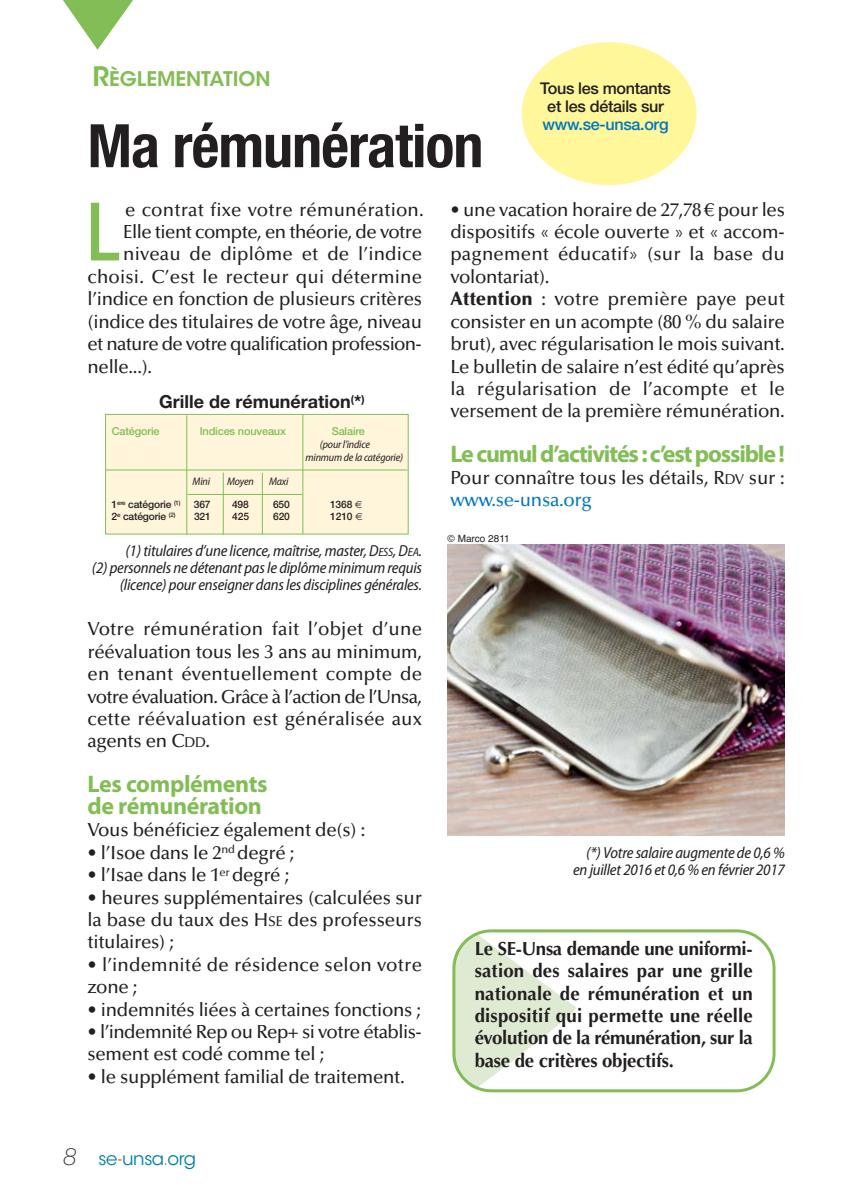
<style>
.page{position:relative;width:842px;height:1194px;background:#fff}
.page>*{position:absolute;margin:0;border:0;box-sizing:border-box;transform-origin:0 0}
.t1{font:500 condensed 80.6px "Helvetica Neue LT Pro";color:#82bd56;scale:.9 1}
.t2{font:700 condensed 60px "Helvetica Neue";letter-spacing:-.015em;color:#231f20}
.t3{font:700 24px "Myriad Pro";letter-spacing:-.05em;color:#82bd56}
.t4{font:700 24px/22px "Myriad Pro";letter-spacing:-.025em;color:#82bd56}
.t5{font:600 20px "ITC Avant Garde Std";color:#82bd56}
.t6{font:500 19px/22.4px "Optima LT Std";letter-spacing:-.015em;color:#231f20}
.t7{font:700 19px/22.4px "Optima LT Std";letter-spacing:-.015em;color:#231f20;text-align:justify}
.t8{font:500 19px/22.4px "Optima LT Std";letter-spacing:.01em;color:#231f20}
.t9{font:500 19px "Optima LT Std";letter-spacing:-.035em;color:#231f20}
.t10{font:700 18px "Helvetica Neue LT Pro";color:#231f20}
.t11{font:18px "ITC Avant Garde Std";letter-spacing:-.025em;color:#0081a7}
.t12{font:500 16.2px/18px "Helvetica Neue LT Pro";letter-spacing:-.02em;color:#231f20;text-align:center}
.t13{font:500 16.2px "Helvetica Neue LT Pro";letter-spacing:-.02em;color:#0077bf}
.t14{font:italic semi-condensed 16px/17px "Myriad Pro";letter-spacing:-.015em;color:#231f20;text-align:right}
.t15{font:italic semi-condensed 11px/13.2px "Myriad Pro";letter-spacing:-.015em;color:#231f20}
.t16{font:500 11px "Helvetica Neue";letter-spacing:-.015em;color:#82bd56}
.t17{font:500 10.2px "Helvetica Neue";letter-spacing:-.015em;color:#231f20}
.t18{font:10px "Helvetica";color:#231f20}
.s1{font-size:26.6px}
.s2{font-weight:900}
.s3{font-size:14.2px}
.s4{color:#0077bf}
.s5{font-size:12px}
.s6{font-family:"Helvetica Neue";font-weight:100;font-style:italic;font-size:24px;color:#231f20}
.s7{color:#f36b21}
</style>
<div class="page">
<svg style="left:63px;top:0;width:70px;height:50px"></svg>
<div style="left:106px;top:415px;width:302px;height:118px;background:#fff5db"></div>
<div style="left:105px;top:414px;width:304px;height:120px;border:1px solid #82bd56"></div>
<hr style="left:105px;top:469px;width:303px;height:1px;background:#82bd56">
<hr style="left:186px;top:415px;width:1px;height:119px;background:#82bd56">
<hr style="left:223px;top:472px;width:1px;height:62px;background:#82bd56">
<hr style="left:262px;top:473px;width:1px;height:61px;background:#82bd56">
<hr style="left:302px;top:414px;width:1px;height:120px;background:#82bd56">
<hr style="left:188px;top:494px;width:114px;height:1px;background:#82bd56">
<div style="left:522px;top:42px;width:174px;height:143px;background:#fff799;border-radius:50%"></div>
<svg style="left:452px;top:929px;width:324px;height:163px"></svg>
<svg style="left:455px;top:934px;width:121px;height:154px"></svg>
<img style="left:448px;top:544px;width:337px;height:291px">
<p class="t5" style="left:92px;top:69px;width:180px"><span class="s1">R</span>ÈGLEMENTATION</p>
<h2 class="t2" style="left:88px;top:124px;width:397px">Ma rémunération</h2>
<p class="t6" style="left:450px;top:199px;width:336px">• une vacation horaire de 27,78 € pour les dispositifs « école ouverte » et « accom&shy;pagnement éducatif» (sur la base du volontariat).<br><span class="s2">Attention</span> : votre première paye peut consister en un acompte (80 % du salaire brut), avec régularisation le mois suivant.<br>Le bulletin de salaire n’est édité qu’après la régularisation de l’acompte et le versement de la première rémunération.</p>
<p class="t3" style="left:450px;top:444px;width:336px">Le cumul d’activités : c’est possible!</p>
<p class="t6" style="left:450px;top:467px;width:336px">Pour connaître tous les détails, R<span class="s3">DV</span> sur : <span class="s4">www.se-unsa.org</span></p>
<p class="t12" style="left:540px;top:82px;width:132px">Tous les montants et les détails sur</p>
<p class="t13" style="left:543px;top:119px;width:127px">www.se-unsa.org</p>
<h1 class="t1" style="left:88px;top:185px;width:37px">L</h1>
<p class="t8" style="left:125px;top:199px;width:300px">e contrat fixe votre rémunération.</p>
<p class="t6" style="left:123px;top:221px;width:300px">Elle tient compte, en théorie, de votre</p>
<p class="t8" style="left:123px;top:243px;width:300px">niveau de diplôme et de l’indice</p>
<p class="t8" style="left:88px;top:266px;width:336px">choisi. C’est le recteur qui détermine</p>
<p class="t6" style="left:88px;top:288px;width:336px">l’indice en fonction de plusieurs critères</p>
<p class="t6" style="left:88px;top:311px;width:336px">(indice des titulaires de votre âge, niveau</p>
<p class="t9" style="left:88px;top:334px;width:336px">et nature de votre qualification profession-</p>
<p class="t6" style="left:88px;top:355px;width:66px">nelle...).</p>
<p class="t10" style="left:159px;top:395px;width:207px">Grille de rémunération<sup>(</sup>*<sup>)</sup></p>
<p class="t16" style="left:112px;top:426px;width:49px">Catégorie</p>
<p class="t16" style="left:200px;top:426px;width:88px">Indices nouveaux</p>
<p class="t16" style="left:332px;top:426px;width:35px">Salaire</p>
<p class="t15" style="left:306px;top:439px;width:99px;text-indent:14px">(pour l’indice minmum de la catégorie)</p>
<p class="t15" style="left:193px;top:475px;width:19px">Mini</p>
<p class="t15" style="left:227px;top:475px;width:28px">Moyen</p>
<p class="t15" style="left:269px;top:475px;width:21px">Maxi</p>
<p class="t17" style="left:112px;top:500px;width:71px">1<sup>ere</sup> catégorie <sup>(1)</sup></p>
<p class="t17" style="left:194px;top:500px;width:18px">367</p>
<p class="t17" style="left:232px;top:500px;width:18px">498</p>
<p class="t17" style="left:273px;top:500px;width:18px">650</p>
<p class="t17" style="left:330px;top:500px;width:24px">1368</p>
<p class="t17" style="left:112px;top:512px;width:65px">2<sup>e</sup> catégorie <sup>(2)</sup></p>
<p class="t17" style="left:194px;top:512px;width:18px">321</p>
<p class="t17" style="left:232px;top:512px;width:18px">425</p>
<p class="t17" style="left:273px;top:512px;width:18px">620</p>
<p class="t17" style="left:330px;top:512px;width:24px">1210</p>
<p class="t14" style="left:92px;top:544px;width:332px">(1) titulaires d’une licence, maîtrise, master, D<span class="s5">ESS</span>, D<span class="s5">EA</span>.<br>(2) personnels ne détenant pas le diplôme minimum requis (licence) pour enseigner dans les disciplines générales.</p>
<p class="t6" style="left:88px;top:618px;width:336px;text-align:justify">Votre rémunération fait l’objet d’une réévaluation tous les 3 ans au minimum, en tenant éventuellement compte de votre évaluation. Grâce à l’action de l’Unsa, cette réévaluation est généralisée aux agents en C<span class="s3">DD</span>.</p>
<p class="t4" style="left:88px;top:774px;width:182px">Les compléments de rémunération</p>
<p class="t6" style="left:88px;top:819px;width:279px">Vous bénéficiez également de(s) :</p>
<p class="t6" style="left:88px;top:841px;width:209px">• l’Isoe dans le 2<sup>nd</sup> degré ;</p>
<p class="t6" style="left:88px;top:864px;width:203px">• l’Isae dans le 1<sup>er</sup> degré ;</p>
<p class="t6" style="left:88px;top:886px;width:336px;text-align:justify">• heures supplémentaires (calculées sur la base du taux des H<span class="s3">SE</span> des professeurs titulaires) ;</p>
<p class="t8" style="left:88px;top:953px;width:336px">• l’indemnité de résidence selon votre zone ;</p>
<p class="t6" style="left:88px;top:998px;width:335px">• indemnités liées à certaines fonctions ;</p>
<p class="t6" style="left:88px;top:1020px;width:336px">• l’indemnité Rep ou Rep+ si votre établis&shy;sement est codé comme tel ;</p>
<p class="t6" style="left:88px;top:1065px;width:319px">• le supplément familial de traitement.</p>
<p class="t11" style="left:64px;top:1147px;width:134px"><span class="s6">8</span> se<span class="s7">-</span>unsa<span class="s7">.</span>org</p>
<p class="t18" style="left:448px;top:534px;width:64px">© Marco 2811</p>
<p class="t14" style="left:573px;top:845px;width:213px">(*) Votre salaire augmente de 0,6 % en juillet 2016 et 0,6 % en février 2017</p>
<p class="t7" style="left:475px;top:937px;width:280px">Le SE-Unsa demande une uniformi&shy;sation des salaires par une grille nationale de rémunération et un dispositif qui permette une réelle évolution de la rémunération, sur la base de critères objectifs.</p>
</div>
